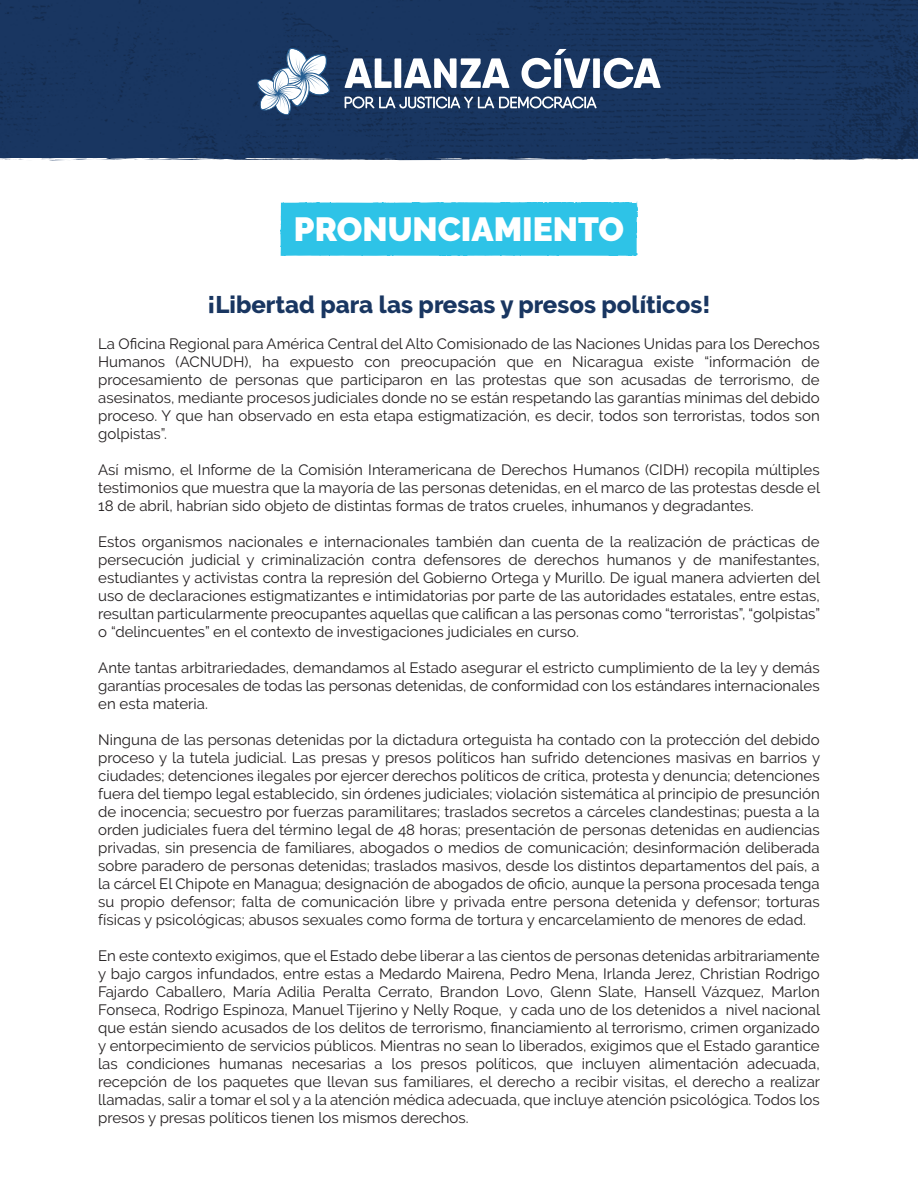
<style>
.page{position:relative;width:918px;height:1188px;background:#fff}
.page>*{position:absolute;margin:0;border:0;box-sizing:border-box;transform-origin:0 0}
.t1{font:900 33.45px "Raleway";color:#fff}
.t2{font:800 24px "Raleway";color:#193661}
.t3{font:15px/18px "Raleway";color:#231f20;text-align:justify}
</style>
<div class="page">
<svg style="left:49px;top:160px;width:15px;height:1px"></svg>
<img style="left:0;top:0;width:918px;height:160px">
<svg style="left:246px;top:72px;width:10px;height:88px"></svg>
<svg style="left:256px;top:47px;width:430px;height:209px"></svg>
<h1 class="t1" style="left:294px;top:209px;width:332px">PRONUNCIAMIENTO</h1>
<h2 class="t2" style="left:208px;top:291px;width:504px">¡Libertad para las presas y presos políticos!</h2>
<p class="t3" style="left:98px;top:335px;width:723px">La Oficina Regional para América Central del Alto Comisionado de las Naciones Unidas para los Derechos Humanos (ACNUDH), ha expuesto con preocupación que en Nicaragua existe “información de procesamiento de personas que participaron en las protestas que son acusadas de terrorismo, de asesinatos, mediante procesos judiciales donde no se están respetando las garantías mínimas del debido proceso. Y que han observado en esta etapa estigmatización, es decir, todos son terroristas, todos son golpistas”.</p>
<p class="t3" style="left:98px;top:461px;width:723px">Así mismo, el Informe de la Comisión Interamericana de Derechos Humanos (CIDH) recopila múltiples testimonios que muestra que la mayoría de las personas detenidas, en el marco de las protestas desde el 18 de abril, habrían sido objeto de distintas formas de tratos crueles, inhumanos y degradantes.</p>
<p class="t3" style="left:98px;top:533px;width:723px">Estos organismos nacionales e internacionales también dan cuenta de la realización de prácticas de persecución judicial y criminalización contra defensores de derechos humanos y de manifestantes, estudiantes y activistas contra la represión del Gobierno Ortega y Murillo. De igual manera advierten del uso de declaraciones estigmatizantes e intimidatorias por parte de las autoridades estatales, entre estas, resultan particularmente preocupantes aquellas que califican a las personas como “terroristas”, “golpistas” o “delincuentes” en el contexto de investigaciones judiciales en curso.</p>
<p class="t3" style="left:98px;top:659px;width:723px">Ante tantas arbitrariedades, demandamos al Estado asegurar el estricto cumplimiento de la ley y demás garantías procesales de todas las personas detenidas, de conformidad con los estándares internacionales en esta materia.</p>
<p class="t3" style="left:98px;top:731px;width:723px">Ninguna de las personas detenidas por la dictadura orteguista ha contado con la protección del debido proceso y la tutela judicial. Las presas y presos políticos han sufrido detenciones masivas en barrios y ciudades; detenciones ilegales por ejercer derechos políticos de crítica, protesta y denuncia; detenciones fuera del tiempo legal establecido, sin órdenes judiciales; violación sistemática al principio de presunción de inocencia; secuestro por fuerzas paramilitares; traslados secretos a cárceles clandestinas; puesta a la orden judiciales fuera del término legal de 48 horas; presentación de personas detenidas en audiencias privadas, sin presencia de familiares, abogados o medios de comunicación; desinformación deliberada sobre paradero de personas detenidas; traslados masivos, desde los distintos departamentos del país, a la cárcel El Chipote en Managua; designación de abogados de oficio, aunque la persona procesada tenga su propio defensor; falta de comunicación libre y privada entre persona detenida y defensor; torturas físicas y psicológicas; abusos sexuales como forma de tortura y encarcelamiento de menores de edad.</p>
<p class="t3" style="left:98px;top:947px;width:723px">En este contexto exigimos, que el Estado debe liberar a las cientos de personas detenidas arbitrariamente y bajo cargos infundados, entre estas a Medardo Mairena, Pedro Mena, Irlanda Jerez, Christian Rodrigo Fajardo Caballero, María Adilia Peralta Cerrato, Brandon Lovo, Glenn Slate, Hansell Vázquez, Marlon Fonseca, Rodrigo Espinoza, Manuel Tijerino y Nelly Roque, y cada uno de los detenidos a nivel nacional que están siendo acusados de los delitos de terrorismo, financiamiento al terrorismo, crimen organizado y entorpecimiento de servicios públicos. Mientras no sean lo liberados, exigimos que el Estado garantice las condiciones humanas necesarias a los presos políticos, que incluyen alimentación adecuada, recepción de los paquetes que llevan sus familiares, el derecho a recibir visitas, el derecho a realizar llamadas, salir a tomar el sol y a la atención médica adecuada, que incluye atención psicológica. Todos los presos y presas políticos tienen los mismos derechos.</p>
</div>
